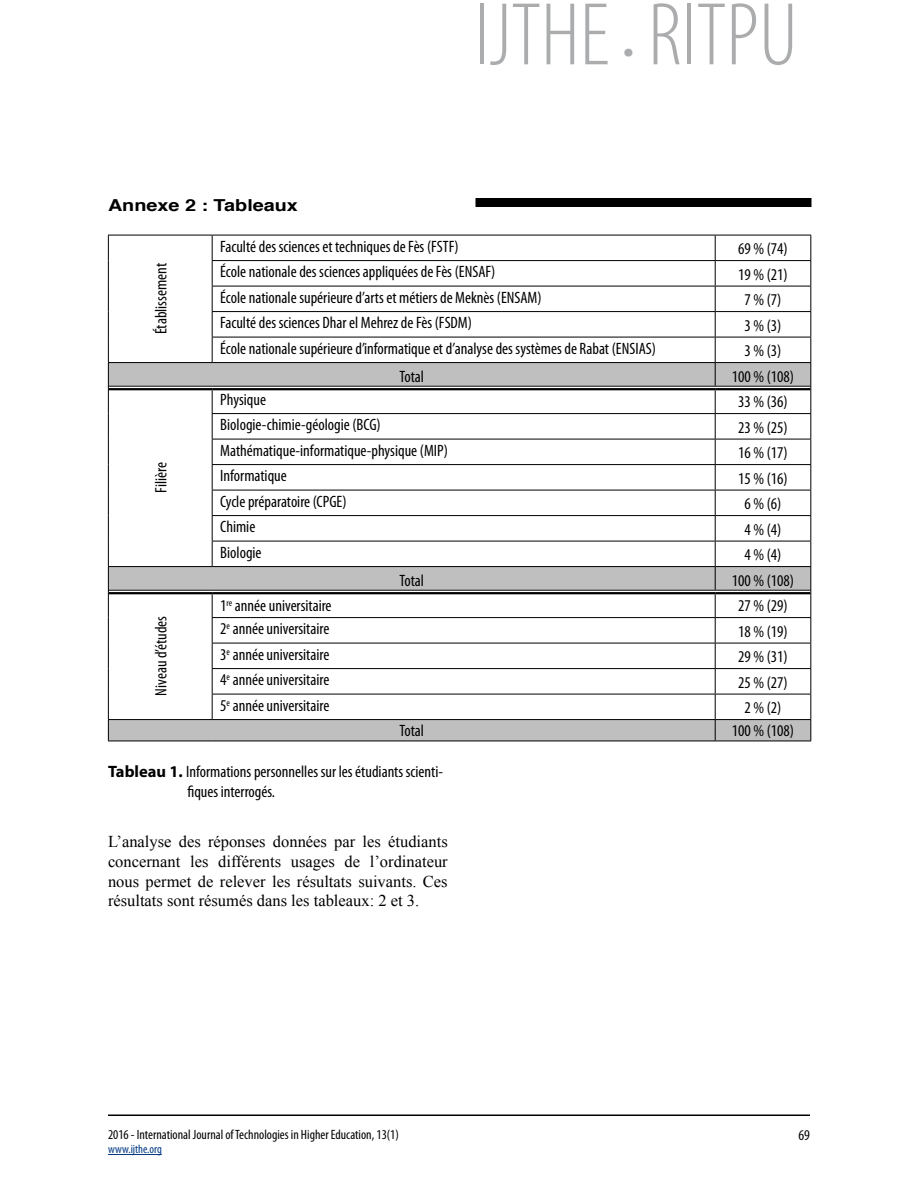
<style>
.page{position:relative;width:918px;height:1188px;background:#fff}
.page>*{position:absolute;margin:0;border:0;box-sizing:border-box;transform-origin:0 0}
.t1{font:300 condensed 90px "Myriad Pro";color:#abacae}
.t2{font:condensed 16.5px/19.8px "Myriad Pro";color:#000}
.t3{font:16.5px/19.8px "Times New Roman";color:#000;text-align:justify}
.t4{font:700 16.5px "Helvetica";color:#000;scale:1.2 1}
.t5{font:condensed 15px "Myriad Pro";color:#000}
.t6{font:condensed 13.5px "Myriad Pro";color:#000}
.t7{font:condensed 12px "Myriad Pro";color:#003882}
.s1{font-size:45px}
.s2{font-weight:700;font-stretch:normal}
</style>
<div class="page">
<hr style="left:108px;top:1114px;width:702px;height:2px;background:#000">
<hr style="left:108px;top:1154px;width:54px;height:1px;background:#003882">
<div style="left:476px;top:198px;width:336px;height:9px;background:#000"></div>
<svg style="left:109px;top:363px;width:701px;height:378px"></svg>
<hr style="left:109px;top:386px;width:103px;height:4px;background:#fff">
<hr style="left:212px;top:386px;width:503px;height:4px;background:#fff">
<hr style="left:715px;top:386px;width:95px;height:4px;background:#fff">
<hr style="left:109px;top:590px;width:103px;height:4px;background:#fff">
<hr style="left:212px;top:590px;width:503px;height:4px;background:#fff">
<hr style="left:715px;top:590px;width:95px;height:4px;background:#fff">
<hr style="left:108px;top:235px;width:104px;height:1px;background:#000">
<hr style="left:212px;top:235px;width:503px;height:1px;background:#000">
<hr style="left:715px;top:235px;width:96px;height:1px;background:#000">
<hr style="left:212px;top:260px;width:503px;height:1px;background:#000">
<hr style="left:715px;top:260px;width:96px;height:1px;background:#000">
<hr style="left:212px;top:286px;width:503px;height:1px;background:#000">
<hr style="left:715px;top:286px;width:96px;height:1px;background:#000">
<hr style="left:212px;top:311px;width:503px;height:1px;background:#000">
<hr style="left:715px;top:311px;width:96px;height:1px;background:#000">
<hr style="left:212px;top:337px;width:503px;height:1px;background:#000">
<svg style="left:212px;top:235px;width:1px;height:127px"></svg>
<hr style="left:715px;top:337px;width:96px;height:1px;background:#000">
<hr style="left:212px;top:464px;width:503px;height:1px;background:#000">
<hr style="left:715px;top:464px;width:96px;height:1px;background:#000">
<hr style="left:212px;top:490px;width:503px;height:1px;background:#000">
<hr style="left:715px;top:490px;width:96px;height:1px;background:#000">
<svg style="left:212px;top:390px;width:1px;height:176px"></svg>
<hr style="left:212px;top:617px;width:503px;height:1px;background:#000">
<hr style="left:715px;top:617px;width:96px;height:1px;background:#000">
<hr style="left:212px;top:643px;width:503px;height:1px;background:#000">
<hr style="left:715px;top:643px;width:96px;height:1px;background:#000">
<hr style="left:212px;top:668px;width:503px;height:1px;background:#000">
<hr style="left:715px;top:668px;width:96px;height:1px;background:#000">
<hr style="left:212px;top:694px;width:503px;height:1px;background:#000">
<svg style="left:212px;top:594px;width:1px;height:125px"></svg>
<hr style="left:715px;top:694px;width:96px;height:1px;background:#000">
<hr style="left:108px;top:719px;width:104px;height:1px;background:#000">
<svg style="left:108px;top:235px;width:1px;height:506px"></svg>
<hr style="left:212px;top:719px;width:503px;height:1px;background:#000">
<hr style="left:715px;top:719px;width:96px;height:1px;background:#000">
<svg style="left:715px;top:235px;width:1px;height:506px"></svg>
<svg style="left:810px;top:235px;width:1px;height:506px"></svg>
<hr style="left:108px;top:741px;width:104px;height:1px;background:#000">
<hr style="left:212px;top:741px;width:503px;height:1px;background:#000">
<hr style="left:715px;top:741px;width:96px;height:1px;background:#000">
<hr style="left:108px;top:362px;width:104px;height:1px;background:#000">
<hr style="left:212px;top:362px;width:503px;height:1px;background:#000">
<hr style="left:715px;top:362px;width:96px;height:1px;background:#000">
<hr style="left:109px;top:386px;width:103px;height:1px;background:#000">
<hr style="left:109px;top:388px;width:103px;height:2px;background:#000">
<hr style="left:212px;top:386px;width:503px;height:1px;background:#000">
<hr style="left:212px;top:388px;width:503px;height:2px;background:#000">
<hr style="left:715px;top:386px;width:95px;height:1px;background:#000">
<hr style="left:715px;top:388px;width:95px;height:2px;background:#000">
<hr style="left:212px;top:413px;width:503px;height:1px;background:#000">
<hr style="left:715px;top:413px;width:96px;height:1px;background:#000">
<hr style="left:212px;top:439px;width:503px;height:1px;background:#000">
<hr style="left:715px;top:439px;width:96px;height:1px;background:#000">
<hr style="left:212px;top:515px;width:503px;height:1px;background:#000">
<hr style="left:715px;top:515px;width:96px;height:1px;background:#000">
<hr style="left:212px;top:541px;width:503px;height:1px;background:#000">
<hr style="left:715px;top:541px;width:96px;height:1px;background:#000">
<hr style="left:108px;top:566px;width:104px;height:1px;background:#000">
<hr style="left:212px;top:566px;width:503px;height:1px;background:#000">
<hr style="left:715px;top:566px;width:96px;height:1px;background:#000">
<hr style="left:109px;top:590px;width:103px;height:1px;background:#000">
<hr style="left:109px;top:592px;width:103px;height:2px;background:#000">
<hr style="left:212px;top:590px;width:503px;height:1px;background:#000">
<hr style="left:212px;top:592px;width:503px;height:2px;background:#000">
<hr style="left:715px;top:590px;width:95px;height:1px;background:#000">
<hr style="left:715px;top:592px;width:95px;height:2px;background:#000">
<p class="t4" style="left:108px;top:190px;width:160px">Annexe 2 : Tableaux</p>
<h1 class="t1" style="left:474px;top:-19px;width:325px">IJTHE <span class="s1">•</span> RITPU</h1>
<p class="t2" style="left:151px;top:334px;width:73px;rotate:-90deg">Établissement</p>
<p class="t2" style="left:151px;top:493px;width:32px;rotate:-90deg">Filière</p>
<p class="t2" style="left:220px;top:236px;width:240px">Faculté des sciences et techniques de Fès (FSTF)</p>
<p class="t2" style="left:738px;top:238px;width:51px">69 % (74)</p>
<p class="t2" style="left:220px;top:262px;width:277px">École nationale des sciences appliquées de Fès (ENSAF)</p>
<p class="t2" style="left:738px;top:264px;width:51px">19 % (21)</p>
<p class="t2" style="left:220px;top:287px;width:323px">École nationale supérieure d’arts et métiers de Meknès (ENSAM)</p>
<p class="t2" style="left:745px;top:289px;width:38px">7 % (7)</p>
<p class="t2" style="left:220px;top:313px;width:253px">Faculté des sciences Dhar el Mehrez de Fès (FSDM)</p>
<p class="t2" style="left:745px;top:315px;width:38px">3 % (3)</p>
<p class="t2" style="left:220px;top:338px;width:437px">École nationale supérieure d’informatique et d’analyse des systèmes de Rabat (ENSIAS)</p>
<p class="t2" style="left:745px;top:340px;width:38px">3 % (3)</p>
<p class="t2" style="left:400px;top:366px;width:26px">Total</p>
<p class="t2" style="left:732px;top:366px;width:64px">100 % (108)</p>
<p class="t2" style="left:220px;top:389px;width:47px">Physique</p>
<p class="t2" style="left:738px;top:391px;width:51px">33 % (36)</p>
<p class="t2" style="left:220px;top:415px;width:162px">Biologie-chimie-géologie (BCG)</p>
<p class="t2" style="left:738px;top:417px;width:51px">23 % (25)</p>
<p class="t2" style="left:220px;top:440px;width:229px">Mathématique-informatique-physique (MIP)</p>
<p class="t2" style="left:738px;top:442px;width:51px">16 % (17)</p>
<p class="t2" style="left:220px;top:466px;width:68px">Informatique</p>
<p class="t2" style="left:738px;top:468px;width:51px">15 % (16)</p>
<p class="t2" style="left:220px;top:491px;width:128px">Cycle préparatoire (CPGE)</p>
<p class="t2" style="left:745px;top:493px;width:38px">6 % (6)</p>
<p class="t2" style="left:220px;top:517px;width:37px">Chimie</p>
<p class="t2" style="left:745px;top:519px;width:38px">4 % (4)</p>
<p class="t2" style="left:220px;top:542px;width:43px">Biologie</p>
<p class="t2" style="left:745px;top:544px;width:38px">4 % (4)</p>
<p class="t2" style="left:400px;top:570px;width:26px">Total</p>
<p class="t2" style="left:732px;top:570px;width:64px">100 % (108)</p>
<p class="t2" style="left:220px;top:595px;width:113px">1<sup>re</sup> année universitaire</p>
<p class="t2" style="left:738px;top:595px;width:51px">27 % (29)</p>
<p class="t2" style="left:220px;top:619px;width:111px">2<sup>e</sup> année universitaire</p>
<p class="t2" style="left:738px;top:621px;width:51px">18 % (19)</p>
<p class="t2" style="left:220px;top:644px;width:111px">3<sup>e</sup> année universitaire</p>
<p class="t2" style="left:738px;top:646px;width:51px">29 % (31)</p>
<p class="t2" style="left:220px;top:670px;width:111px">4<sup>e</sup> année universitaire</p>
<p class="t2" style="left:738px;top:672px;width:51px">25 % (27)</p>
<p class="t2" style="left:220px;top:695px;width:111px">5<sup>e</sup> année universitaire</p>
<p class="t2" style="left:745px;top:697px;width:38px">2 % (2)</p>
<p class="t2" style="left:400px;top:721px;width:26px">Total</p>
<p class="t2" style="left:732px;top:721px;width:64px">100 % (108)</p>
<p class="t2" style="left:188px;top:761px;width:257px;text-indent:-79px"><span class="s2">Tableau 1.</span> Informations personnelles sur les étudiants scienti&shy;fiques interrogés.</p>
<p class="t3" style="left:108px;top:831px;width:341px">L’analyse des réponses données par les étudiants concernant les différents usages de l’ordinateur nous permet de relever les résultats suivants. Ces résultats sont résumés dans les tableaux: 2 et 3.</p>
<p class="t2" style="left:151px;top:696px;width:81px;rotate:-90deg">Niveau d’études</p>
<p class="t6" style="left:108px;top:1126px;width:292px">2016 - International Journal of Technologies in Higher Education, 13(1)</p>
<p class="t7" style="left:108px;top:1142px;width:55px">www.ijthe.org</p>
<p class="t5" style="left:798px;top:1126px;width:13px">69</p>
</div>
